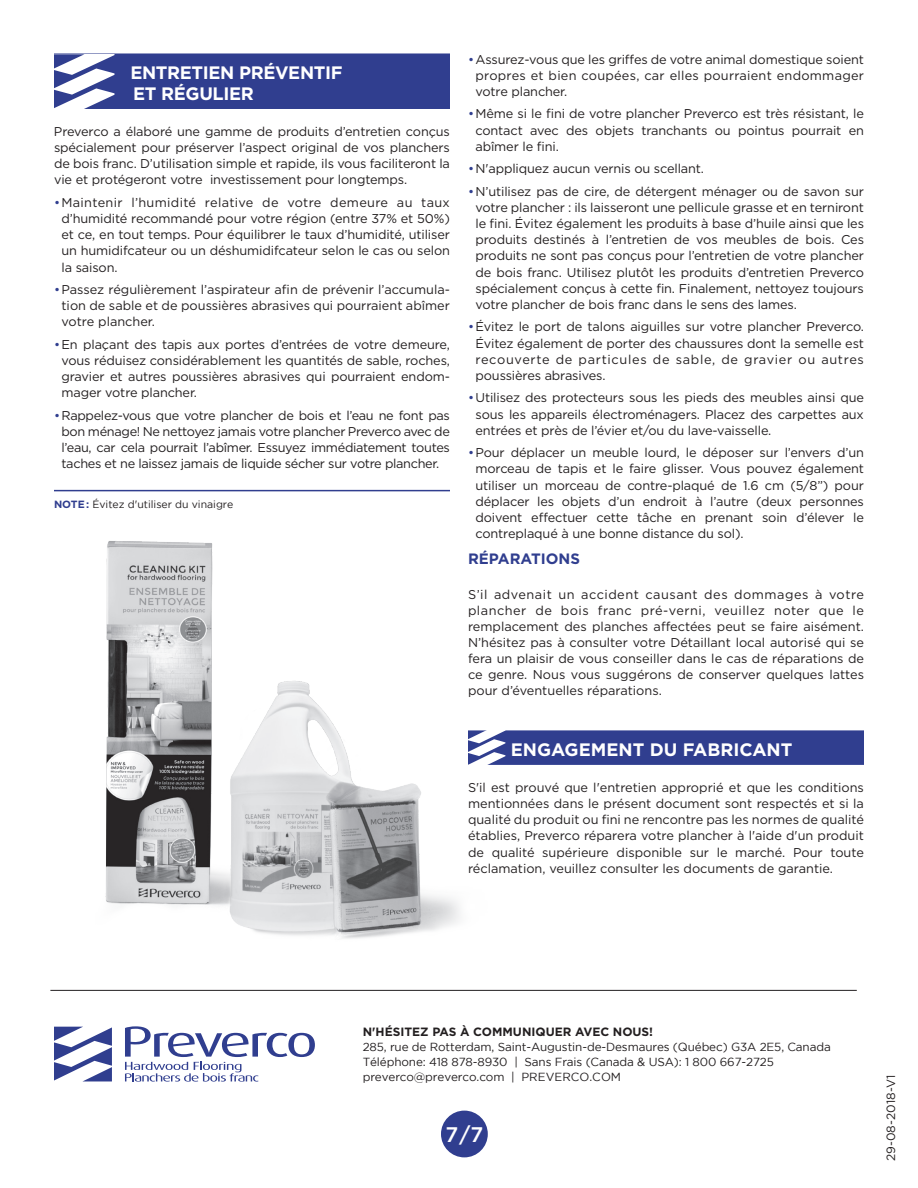
<style>
.page{position:relative;width:918px;height:1188px;background:#fff}
.page>*{position:absolute;margin:0;border:0;box-sizing:border-box;transform-origin:0 0}
.t1{font:500 21px "Gotham";color:#fff}
.t2{font:700 18px/21px "Gotham";letter-spacing:-.02em;color:#fff}
.t3{font:700 18px "Gotham";color:#fff}
.t4{font:700 15px "Gotham";color:#303e8f}
.t5{font:12.75px/16.2px "Gotham";letter-spacing:-.01em;color:#231f20;text-align:justify}
.t6{font:12.75px "Gotham";letter-spacing:.025em;color:#231f20}
.t7{font:12.75px "Gotham";letter-spacing:.055em;color:#231f20}
.t8{font:700 12px "Gotham";color:#231f20}
.t9{font:12px "Gotham";letter-spacing:.005em;color:#231f20}
.t10{font:11.7px/15px "Gotham";letter-spacing:-.01em;color:#231f20}
.t11{font:10.5px "Gotham";color:#231f20}
.s1{color:#303e8f}
.s2{font-weight:700;color:#303e8f}
</style>
<div class="page">
<div style="left:441px;top:1111px;width:47px;height:46px;background:#303e8f;border-radius:50%"></div>
<svg style="left:54px;top:1027px;width:58px;height:54px"></svg>
<svg style="left:125px;top:1026px;width:190px;height:56px"></svg>
<hr style="left:50px;top:990px;width:807px;height:1px;background:#231f20">
<div style="left:54px;top:53px;width:396px;height:35px;background:#303e8f"></div>
<div style="left:54px;top:74px;width:396px;height:35px;background:#303e8f"></div>
<svg style="left:54px;top:54px;width:61px;height:55px"></svg>
<hr style="left:54px;top:490px;width:396px;height:1px;background:#303e8f">
<div style="left:468px;top:730px;width:396px;height:35px;background:#303e8f"></div>
<svg style="left:496px;top:730px;width:9px;height:35px"></svg>
<img style="left:105px;top:541px;width:391px;height:398px">
<h2 class="t2" style="left:130px;top:62px;width:214px">ENTRETIEN PRÉVENTIF<br>ET RÉGULIER</h2>
<p class="t5" style="left:54px;top:123px;width:397px">Preverco a élaboré une gamme de produits d’entretien conçus</p>
<p class="t5" style="left:475px;top:51px;width:390px;text-indent:-7px"><span class="s1">•</span>Assurez-vous que les griffes de votre animal domestique soient propres et bien coupées, car elles pourraient endommager votre plancher.</p>
<p class="t5" style="left:468px;top:106px;width:398px;text-align:center"><span class="s1">•</span>Même si le fini de votre plancher Preverco est très résistant, le contact avec des objets tranchants ou pointus pourrait en</p>
<p class="t5" style="left:54px;top:139px;width:397px">spécialement pour préserver l’aspect original de vos planchers</p>
<p class="t5" style="left:475px;top:138px;width:85px">abîmer le fini.</p>
<p class="t5" style="left:54px;top:155px;width:398px">de bois franc. D’utilisation simple et rapide, ils vous faciliteront la</p>
<p class="t5" style="left:468px;top:160px;width:238px"><span class="s1">•</span>N'appliquez aucun vernis ou scellant.</p>
<p class="t5" style="left:54px;top:172px;width:355px">vie et protégeront votre investissement pour longtemps.</p>
<p class="t5" style="left:468px;top:183px;width:398px"><span class="s1">•</span>N’utilisez pas de cire, de détergent ménager ou de savon sur</p>
<p class="t6" style="left:54px;top:194px;width:397px"><span class="s1">•</span>Maintenir l’humidité relative de votre demeure au taux</p>
<p class="t5" style="left:475px;top:199px;width:390px">votre plancher : ils laisseront une pellicule grasse et en terniront</p>
<p class="t5" style="left:61px;top:210px;width:390px">d’humidité recommandé pour votre région (entre 37% et 50%)</p>
<p class="t5" style="left:475px;top:215px;width:390px">le fini. Évitez également les produits à base d’huile ainsi que les</p>
<p class="t5" style="left:61px;top:226px;width:390px">et ce, en tout temps. Pour équilibrer le taux d’humidité, utiliser</p>
<p class="t5" style="left:475px;top:231px;width:390px">produits destinés à l’entretien de vos meubles de bois. Ces</p>
<p class="t5" style="left:61px;top:243px;width:390px">un humidifcateur ou un déshumidifcateur selon le cas ou selon</p>
<p class="t5" style="left:475px;top:248px;width:390px">produits ne sont pas conçus pour l’entretien de votre plancher</p>
<p class="t5" style="left:61px;top:259px;width:58px">la saison.</p>
<p class="t5" style="left:475px;top:264px;width:390px">de bois franc. Utilisez plutôt les produits d’entretien Preverco</p>
<p class="t5" style="left:54px;top:281px;width:397px"><span class="s1">•</span>Passez régulièrement l’aspirateur afin de prévenir l’accumula-</p>
<p class="t5" style="left:475px;top:280px;width:390px">spécialement conçus à cette fin. Finalement, nettoyez toujours</p>
<p class="t5" style="left:61px;top:297px;width:390px">tion de sable et de poussières abrasives qui pourraient abîmer</p>
<p class="t5" style="left:475px;top:296px;width:323px">votre plancher de bois franc dans le sens des lames.</p>
<p class="t5" style="left:61px;top:314px;width:95px">votre plancher.</p>
<p class="t5" style="left:468px;top:319px;width:397px"><span class="s1">•</span>Évitez le port de talons aiguilles sur votre plancher Preverco.</p>
<p class="t5" style="left:54px;top:336px;width:398px"><span class="s1">•</span>En plaçant des tapis aux portes d’entrées de votre demeure,</p>
<p class="t5" style="left:475px;top:335px;width:390px">Évitez également de porter des chaussures dont la semelle est</p>
<p class="t5" style="left:61px;top:352px;width:390px">vous réduisez considérablement les quantités de sable, roches,</p>
<p class="t7" style="left:475px;top:351px;width:390px">recouverte de particules de sable, de gravier ou autres</p>
<p class="t5" style="left:61px;top:368px;width:390px">gravier et autres poussières abrasives qui pourraient endom-</p>
<p class="t5" style="left:475px;top:367px;width:131px">poussières abrasives.</p>
<p class="t5" style="left:61px;top:385px;width:137px">mager votre plancher.</p>
<p class="t5" style="left:468px;top:390px;width:398px"><span class="s1">•</span>Utilisez des protecteurs sous les pieds des meubles ainsi que</p>
<p class="t5" style="left:54px;top:407px;width:397px"><span class="s1">•</span>Rappelez-vous que votre plancher de bois et l’eau ne font pas</p>
<p class="t5" style="left:475px;top:406px;width:390px">sous les appareils électroménagers. Placez des carpettes aux</p>
<p class="t5" style="left:61px;top:423px;width:390px">bon ménage! Ne nettoyez jamais votre plancher Preverco avec de</p>
<p class="t5" style="left:475px;top:422px;width:297px">entrées et près de l’évier et/ou du lave-vaisselle.</p>
<p class="t5" style="left:61px;top:439px;width:390px">l’eau, car cela pourrait l’abîmer. Essuyez immédiatement toutes</p>
<p class="t5" style="left:468px;top:444px;width:397px"><span class="s1">•</span>Pour déplacer un meuble lourd, le déposer sur l’envers d’un</p>
<p class="t5" style="left:61px;top:456px;width:379px">taches et ne laissez jamais de liquide sécher sur votre plancher.</p>
<p class="t5" style="left:475px;top:461px;width:390px">morceau de tapis et le faire glisser. Vous pouvez également utiliser un morceau de contre-plaqué de 1.6 cm (5/8”) pour</p>
<p class="t11" style="left:54px;top:498px;width:181px"><span class="s2">NOTE :</span> Évitez d'utiliser du vinaigre</p>
<p class="t5" style="left:475px;top:493px;width:390px">déplacer les objets d’un endroit à l’autre (deux personnes doivent effectuer cette tâche en prenant soin d’élever le contreplaqué à une bonne distance du sol).</p>
<p class="t4" style="left:468px;top:549px;width:114px">RÉPARATIONS</p>
<p class="t5" style="left:468px;top:586px;width:398px">S’il advenait un accident causant des dommages à votre plancher de bois franc pré-verni, veuillez noter que le remplacement des planches affectées peut se faire aisément.<br>N’hésitez pas à consulter votre Détaillant local autorisé qui se fera un plaisir de vous conseiller dans le cas de réparations de ce genre. Nous vous suggérons de conserver quelques lattes pour d’éventuelles réparations.</p>
<h2 class="t3" style="left:511px;top:738px;width:283px">ENGAGEMENT DU FABRICANT</h2>
<p class="t5" style="left:468px;top:779px;width:398px">S'il est prouvé que l'entretien approprié et que les conditions mentionnées dans le présent document sont respectés et si la qualité du produit ou fini ne rencontre pas les normes de qualité établies, Preverco réparera votre plancher à l'aide d'un produit de qualité supérieure disponible sur le marché. Pour toute réclamation, veuillez consulter les documents de garantie.</p>
<p class="t8" style="left:363px;top:1024px;width:292px">N'HÉSITEZ PAS À COMMUNIQUER AVEC NOUS!</p>
<p class="t10" style="left:363px;top:1039px;width:470px">285, rue de Rotterdam, Saint-Augustin-de-Desmaures (Québec) G3A 2E5, Canada<br>Téléphone: 418 878-8930 | Sans Frais (Canada &amp; USA): 1 800 667-2725 preverco@preverco.com | PREVERCO.COM</p>
<h1 class="t1" style="left:446px;top:1122px;width:39px">7/7</h1>
<p class="t9" style="left:883px;top:1161px;width:88px;rotate:-90deg">29-08-2018-V1</p>
</div>
